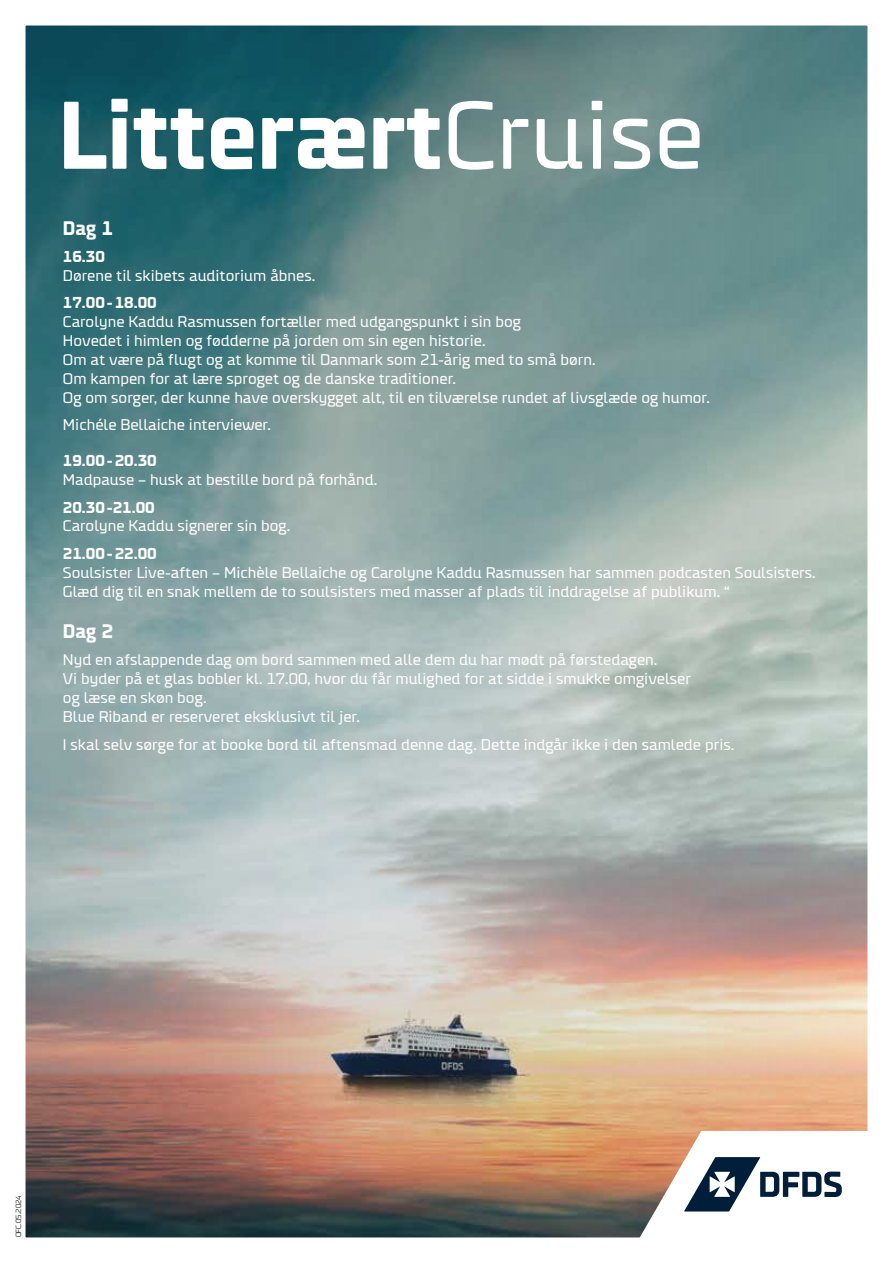
<style>
.page{position:relative;width:893px;height:1263px;background:#fff}
.page>*{position:absolute;margin:0;border:0;box-sizing:border-box;transform-origin:0 0}
.t1{font:700 96px "DFDS";color:#fff}
.t2{font:700 19.5px "DFDS";color:#fff}
.t3{font:15.75px/18.9px "DFDS";color:#fff}
.t4{font:700 15.75px "DFDS";color:#fff}
.t5{font:300 7.5px "DFDS";color:#000}
.s1{font-weight:400}
</style>
<div class="page">
<img style="left:25px;top:25px;width:843px;height:1213px">
<h1 class="t1" style="left:58px;top:65px;width:647px">Litterært<span class="s1">Cruise</span></h1>
<p class="t2" style="left:63px;top:213px;width:52px">Dag 1</p>
<p class="t4" style="left:63px;top:245px;width:43px">16.30</p>
<p class="t3" style="left:63px;top:265px;width:254px">Dørene til skibets auditorium åbnes.</p>
<p class="t4" style="left:63px;top:291px;width:95px">17.00-18.00</p>
<p class="t3" style="left:63px;top:311px;width:648px">Carolyne Kaddu Rasmussen fortæller med udgangspunkt i sin bog<br>Hovedet i himlen og fødderne på jorden om sin egen historie.<br>Om at være på flugt og at komme til Danmark som 21-årig med to små børn.<br>Om kampen for at lære sproget og de danske traditioner.<br>Og om sorger, der kunne have overskygget alt, til en tilværelse rundet af livsglæde og humor.</p>
<p class="t3" style="left:63px;top:414px;width:209px">Michéle Bellaiche interviewer.</p>
<p class="t4" style="left:63px;top:449px;width:95px">19.00-20.30</p>
<p class="t3" style="left:63px;top:469px;width:316px">Madpause – husk at bestille bord på forhånd.</p>
<p class="t4" style="left:63px;top:495px;width:93px">20.30-21.00</p>
<p class="t3" style="left:63px;top:515px;width:229px">Carolyne Kaddu signerer sin bog.</p>
<p class="t4" style="left:63px;top:542px;width:95px">21.00-22.00</p>
<p class="t3" style="left:63px;top:562px;width:754px">Soulsister Live-aften – Michèle Bellaiche og Carolyne Kaddu Rasmussen har sammen podcasten Soulsisters.<br>Glæd dig til en snak mellem de to soulsisters med masser af plads til inddragelse af publikum. “</p>
<p class="t2" style="left:63px;top:617px;width:52px">Dag 2</p>
<p class="t3" style="left:63px;top:649px;width:630px">Nyd en afslappende dag om bord sammen med alle dem du har mødt på førstedagen.<br>Vi byder på et glas bobler kl. 17.00, hvor du får mulighed for at sidde i smukke omgivelser og læse en skøn bog.<br>Blue Riband er reserveret eksklusivt til jer.</p>
<p class="t3" style="left:63px;top:733px;width:673px">I skal selv sørge for at booke bord til aftensmad denne dag. Dette indgår ikke i den samlede pris.</p>
<p class="t5" style="left:13px;top:1237px;width:44px;rotate:-90deg">OFC.05.2024</p>
</div>
